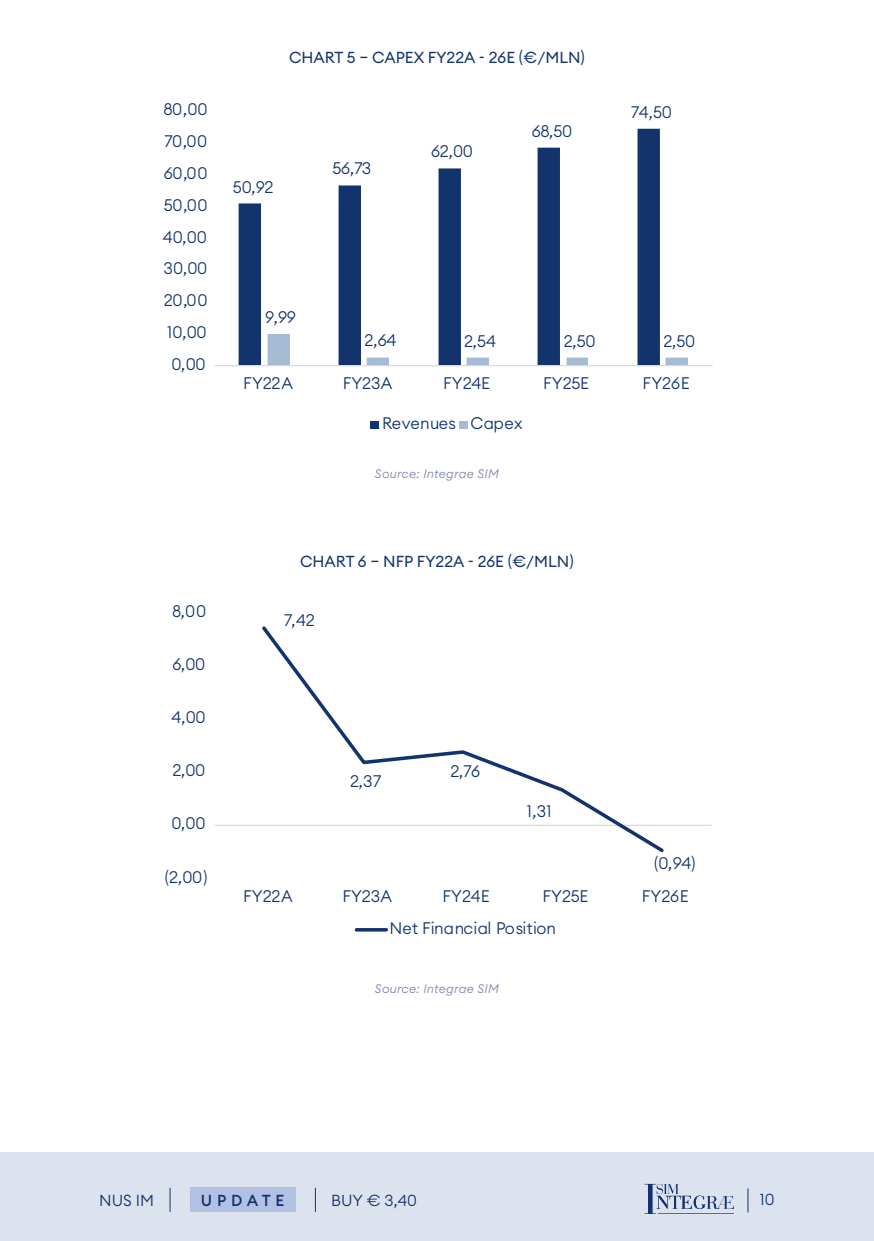
<style>
.page{position:relative;width:874px;height:1241px;background:#fff}
.page>*{position:absolute;margin:0;border:0;box-sizing:border-box;transform-origin:0 0}
.t1{font:300 16.45px "Euclid Circular A";letter-spacing:-.015em;color:#13336d}
.t2{font:300 16.45px "Euclid Circular A";letter-spacing:.015em;color:#13336d}
.t3{font:300 16.45px "Euclid Circular A";letter-spacing:.025em;color:#13336d}
.t4{font:15.75px "Euclid Circular A";color:#13336d}
.t5{font:300 15.75px "Euclid Circular A";color:#13336d}
.t6{font:500 15.75px "Euclid Circular A";letter-spacing:.3em;color:#13336d}
.t7{font:italic 300 12.25px "Euclid Circular A";letter-spacing:.02em;color:#8186af}
</style>
<div class="page">
<div style="left:0;top:1152px;width:873px;height:88px;background:#dde3ee"></div>
<svg style="left:169px;top:1187px;width:1px;height:24px"></svg>
<div style="left:190px;top:1187px;width:105px;height:24px;background:#b1c1e4"></div>
<svg style="left:315px;top:1187px;width:1px;height:24px"></svg>
<svg style="left:747px;top:1188px;width:1px;height:24px"></svg>
<svg style="left:644px;top:1183px;width:89px;height:30px"></svg>
<svg style="left:238px;top:129px;width:421px;height:236px"></svg>
<svg style="left:267px;top:334px;width:420px;height:31px"></svg>
<hr style="left:215px;top:365px;width:497px;height:1px;background:#d9d9d9">
<div style="left:370px;top:421px;width:8px;height:7px;background:#13336d"></div>
<div style="left:459px;top:421px;width:8px;height:7px;background:#a5bcd4"></div>
<hr style="left:215px;top:824px;width:496px;height:1px;background:#d9d9d9">
<svg style="left:259px;top:626px;width:407px;height:226px"></svg>
<svg style="left:356px;top:928px;width:30px;height:3px"></svg>
<p class="t4" style="left:289px;top:47px;width:297px">CHART 5 – CAPEX FY22A - 26E (€/MLN)</p>
<p class="t1" style="left:163px;top:99px;width:45px">80,00</p>
<p class="t1" style="left:164px;top:131px;width:44px">70,00</p>
<p class="t1" style="left:164px;top:162px;width:45px">60,00</p>
<p class="t1" style="left:164px;top:194px;width:45px">50,00</p>
<p class="t1" style="left:182px;top:219px;width:45px">30,00</p>
<p class="t1" style="left:163px;top:226px;width:45px">40,00</p>
<p class="t1" style="left:183px;top:257px;width:44px">25,00</p>
<p class="t1" style="left:163px;top:258px;width:45px">30,00</p>
<p class="t1" style="left:164px;top:290px;width:45px">20,00</p>
<p class="t1" style="left:182px;top:295px;width:45px">20,00</p>
<p class="t1" style="left:167px;top:321px;width:41px">10,00</p>
<p class="t1" style="left:171px;top:353px;width:36px">0,00</p>
<p class="t1" style="left:233px;top:176px;width:42px">50,92</p>
<p class="t1" style="left:332px;top:158px;width:40px">56,73</p>
<p class="t1" style="left:431px;top:141px;width:43px">62,00</p>
<p class="t1" style="left:531px;top:120px;width:42px">68,50</p>
<p class="t1" style="left:631px;top:101px;width:42px">74,50</p>
<p class="t1" style="left:265px;top:306px;width:32px">9,99</p>
<p class="t1" style="left:364px;top:330px;width:33px">2,64</p>
<p class="t1" style="left:464px;top:330px;width:33px">2,54</p>
<p class="t1" style="left:563px;top:330px;width:33px">2,50</p>
<p class="t1" style="left:663px;top:330px;width:33px">2,50</p>
<p class="t1" style="left:243px;top:373px;width:51px">FY22A</p>
<p class="t1" style="left:342px;top:373px;width:51px">FY23A</p>
<p class="t1" style="left:443px;top:373px;width:49px">FY24E</p>
<p class="t1" style="left:543px;top:373px;width:48px">FY25E</p>
<p class="t1" style="left:642px;top:373px;width:49px">FY26E</p>
<p class="t3" style="left:382px;top:412px;width:142px">Revenues Capex</p>
<p class="t7" style="left:375px;top:466px;width:125px">Source: Integrae SIM</p>
<p class="t1" style="left:172px;top:600px;width:36px">8,00</p>
<p class="t1" style="left:172px;top:653px;width:35px">6,00</p>
<p class="t1" style="left:171px;top:706px;width:36px">4,00</p>
<p class="t1" style="left:172px;top:759px;width:35px">2,00</p>
<p class="t1" style="left:171px;top:812px;width:36px">0,00</p>
<p class="t1" style="left:165px;top:865px;width:44px">(2,00)</p>
<p class="t4" style="left:300px;top:551px;width:275px">CHART 6 – NFP FY22A - 26E (€/MLN)</p>
<p class="t1" style="left:284px;top:609px;width:32px">7,42</p>
<p class="t1" style="left:350px;top:770px;width:32px">2,37</p>
<p class="t1" style="left:450px;top:760px;width:31px">2,76</p>
<p class="t1" style="left:526px;top:800px;width:26px">1,31</p>
<p class="t1" style="left:653px;top:852px;width:43px">(0,94)</p>
<p class="t1" style="left:243px;top:885px;width:51px">FY22A</p>
<p class="t1" style="left:342px;top:885px;width:51px">FY23A</p>
<p class="t1" style="left:442px;top:885px;width:49px">FY24E</p>
<p class="t1" style="left:542px;top:885px;width:48px">FY25E</p>
<p class="t1" style="left:641px;top:885px;width:49px">FY26E</p>
<p class="t2" style="left:389px;top:917px;width:168px">Net Financial Position</p>
<p class="t7" style="left:375px;top:980px;width:125px">Source: Integrae SIM</p>
<p class="t5" style="left:99px;top:1189px;width:56px">NUS IM</p>
<p class="t6" style="left:201px;top:1190px;width:85px">UPDATE</p>
<p class="t5" style="left:331px;top:1189px;width:87px">BUY € 3,40</p>
<p class="t5" style="left:759px;top:1188px;width:16px">10</p>
</div>
